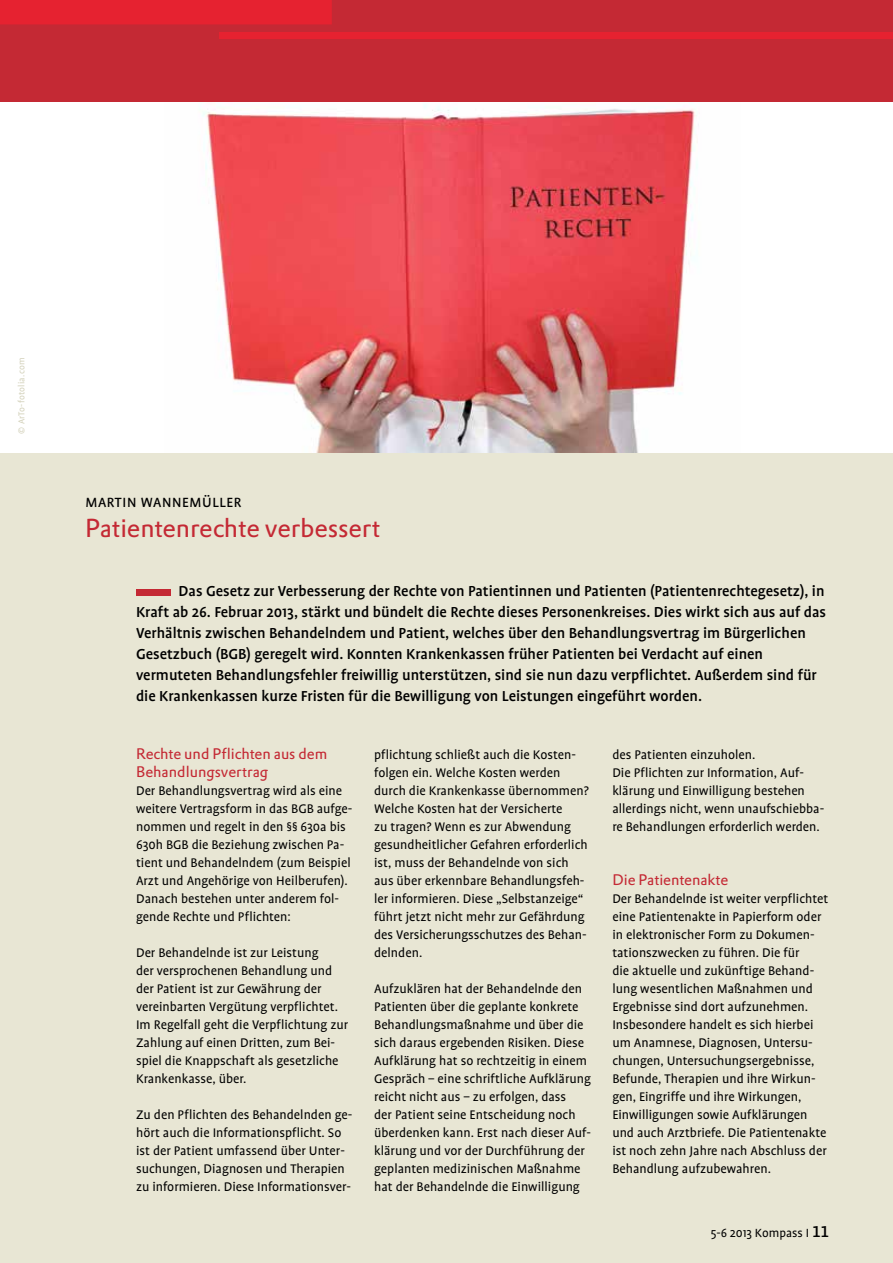
<style>
.page{position:relative;width:893px;height:1263px;background:#e8e6d4}
.page>*{position:absolute;margin:0;border:0;box-sizing:border-box;transform-origin:0 0}
.t1{font:25.5px "DTL Prokyon T";letter-spacing:-.005em;color:#c42934}
.t2{font:18px "Profile SC";color:#000}
.t3{font:500 16.5px/21px "Profile";color:#000}
.t4{font:15px/18px "DTL Prokyon T";letter-spacing:-.005em;color:#c42934}
.t5{font:14.25px/18px "Profile";color:#000}
.t6{font:13.5px "Profile";color:#000}
.t7{font:9.75px "Profile";letter-spacing:.025em;color:#d3d1ba}
.s1{font-family:"Profile NO";font-weight:500;font-size:18px}
</style>
<div class="page">
<div style="left:0;top:0;width:893px;height:102px;background:#c42934"></div>
<div style="left:219px;top:33px;width:674px;height:6px;background:#e62230"></div>
<div style="left:0;top:0;width:332px;height:24px;background:#e62230"></div>
<div style="left:136px;top:590px;width:34px;height:6px;background:#c42934"></div>
<div style="left:0;top:102px;width:893px;height:351px;background:#fff"></div>
<img style="left:202px;top:104px;width:496px;height:349px">
<p class="t7" style="left:17px;top:434px;width:78px;rotate:-90deg">© ArTo-fotolia.com</p>
<p class="t2" style="left:85px;top:492px;width:158px">martin wannemüller</p>
<h1 class="t1" style="left:85px;top:511px;width:297px">Patientenrechte verbessert</h1>
<p class="t3" style="left:136px;top:580px;width:692px;text-indent:43px">Das Gesetz zur Verbesserung der Rechte von Patientinnen und Patienten (Patientenrechtegesetz), in Kraft ab 26. Februar 2013, stärkt und bündelt die Rechte dieses Personenkreises. Dies wirkt sich aus auf das Verhältnis zwischen Behandelndem und Patient, welches über den Behandlungsvertrag im Bürgerlichen Gesetzbuch (BGB) geregelt wird. Konnten Krankenkassen früher Patienten bei Verdacht auf einen vermuteten Behandlungsfehler freiwillig unterstützen, sind sie nun dazu verpflichtet. Außerdem sind für die Krankenkassen kurze Fristen für die Bewilligung von Leistungen eingeführt worden.</p>
<p class="t4" style="left:136px;top:744px;width:193px">Rechte und Pflichten aus dem<br>Behandlungsvertrag</p>
<p class="t5" style="left:136px;top:782px;width:218px">Der Behandlungsvertrag wird als eine weitere Vertragsform in das BGB aufge&shy;nommen und regelt in den §§ 630a bis 630h BGB die Beziehung zwischen Pa&shy;tient und Behandelndem (zum Beispiel Arzt und Angehörige von Heilberufen).<br>Danach bestehen unter anderem fol&shy;gende Rechte und Pflichten:</p>
<p class="t5" style="left:136px;top:944px;width:214px">Der Behandelnde ist zur Leistung<br>der versprochenen Behandlung und der Patient ist zur Gewährung der vereinbarten Vergütung verpflichtet.<br>Im Regelfall geht die Verpflichtung zur Zahlung auf einen Dritten, zum Bei&shy;spiel die Knappschaft als gesetzliche Krankenkasse, über.</p>
<p class="t5" style="left:136px;top:1106px;width:218px">Zu den Pflichten des Behandelnden ge&shy;hört auch die Informationspflicht. So ist der Patient umfassend über Unter&shy;suchungen, Diagnosen und Therapien zu informieren. Diese Informationsver-</p>
<p class="t5" style="left:374px;top:746px;width:216px">pflichtung schließt auch die Kosten&shy;folgen ein. Welche Kosten werden durch die Krankenkasse übernommen?<br>Welche Kosten hat der Versicherte<br>zu tragen? Wenn es zur Abwendung gesundheitlicher Gefahren erforderlich ist, muss der Behandelnde von sich aus über erkennbare Behandlungsfeh&shy;ler informieren. Diese „Selbstanzeige“ führt jetzt nicht mehr zur Gefährdung des Versicherungsschutzes des Behan&shy;delnden.</p>
<p class="t5" style="left:374px;top:980px;width:218px">Aufzuklären hat der Behandelnde den Patienten über die geplante konkrete Behandlungsmaßnahme und über die sich daraus ergebenden Risiken. Diese Aufklärung hat so rechtzeitig in einem Gespräch – eine schriftliche Aufklärung reicht nicht aus – zu erfolgen, dass<br>der Patient seine Entscheidung noch überdenken kann. Erst nach dieser Auf&shy;klärung und vor der Durchführung der geplanten medizinischen Maßnahme hat der Behandelnde die Einwilligung</p>
<p class="t5" style="left:612px;top:746px;width:213px">des Patienten einzuholen.<br>Die Pflichten zur Information, Auf&shy;klärung und Einwilligung bestehen allerdings nicht, wenn unaufschiebba&shy;re Behandlungen erforderlich werden.</p>
<p class="t4" style="left:612px;top:870px;width:117px">Die Patientenakte</p>
<p class="t5" style="left:612px;top:890px;width:218px">Der Behandelnde ist weiter verpflichtet eine Patientenakte in Papierform oder in elektronischer Form zu Dokumen&shy;tationszwecken zu führen. Die für<br>die aktuelle und zukünftige Behand&shy;lung wesentlichen Maßnahmen und Ergebnisse sind dort aufzunehmen.<br>Insbesondere handelt es sich hierbei um Anamnese, Diagnosen, Untersu&shy;chungen, Untersuchungsergebnisse, Befunde, Therapien und ihre Wirkun&shy;gen, Eingriffe und ihre Wirkungen, Einwilligungen sowie Aufklärungen und auch Arztbriefe. Die Patientenakte ist noch zehn Jahre nach Abschluss der Behandlung aufzubewahren.</p>
<p class="t6" style="left:711px;top:1225px;width:120px">5-6 2013 Kompass I <span class="s1">11</span></p>
</div>
